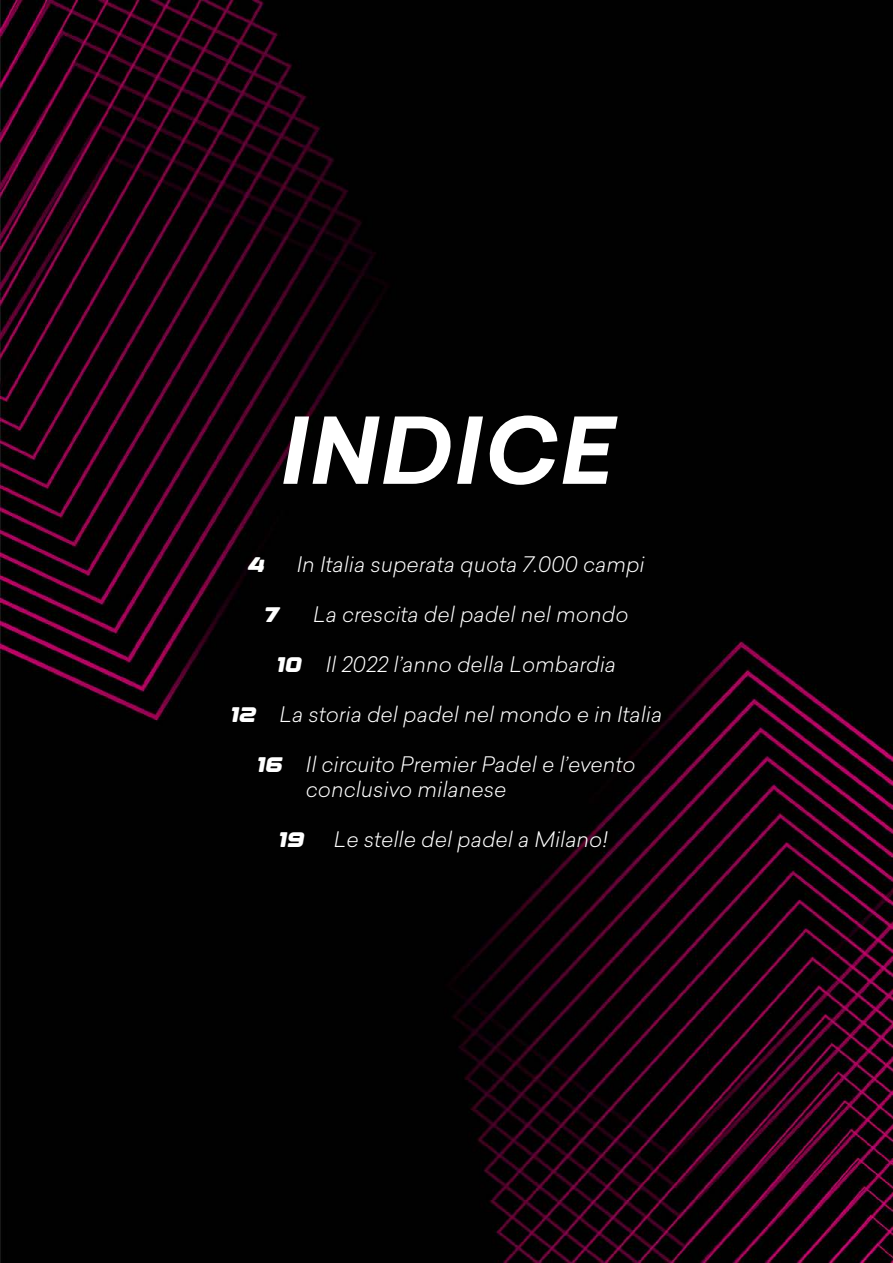
<style>
.page{position:relative;width:893px;height:1263px;background:#fff}
.page>*{position:absolute;margin:0;border:0;box-sizing:border-box;transform-origin:0 0}
.t1{font:italic 700 90px "Sailec";letter-spacing:.02em;color:#fff}
.t2{font:italic 300 21px/25.2px "Sailec";color:#fff}
.t3{font:21px "Designer";color:#fff}
.s1{font-family:"Designer";font-weight:400;font-style:normal}
</style>
<div class="page">
<img style="left:0;top:0;width:893px;height:1263px">
<h1 class="t1" style="left:281px;top:387px;width:335px">INDICE</h1>
<p class="t3" style="left:248px;top:551px;width:19px">4</p>
<p class="t2" style="left:297px;top:552px;width:349px">In Italia superata quota 7.000 campi</p>
<p class="t3" style="left:264px;top:601px;width:16px">7</p>
<p class="t2" style="left:313px;top:601px;width:317px">La crescita del padel nel mondo</p>
<p class="t2" style="left:277px;top:651px;width:341px"><span class="s1">10</span> Il 2022 l’anno della Lombardia</p>
<p class="t2" style="left:231px;top:701px;width:433px"><span class="s1">12</span> La storia del padel nel mondo e in Italia</p>
<p class="t2" style="left:306px;top:751px;width:331px;text-indent:-49px"><span class="s1">16</span> Il circuito Premier Padel e l’evento conclusivo milanese</p>
<p class="t3" style="left:279px;top:825px;width:27px">19</p>
<p class="t2" style="left:334px;top:826px;width:275px">Le stelle del padel a Milano!</p>
</div>
